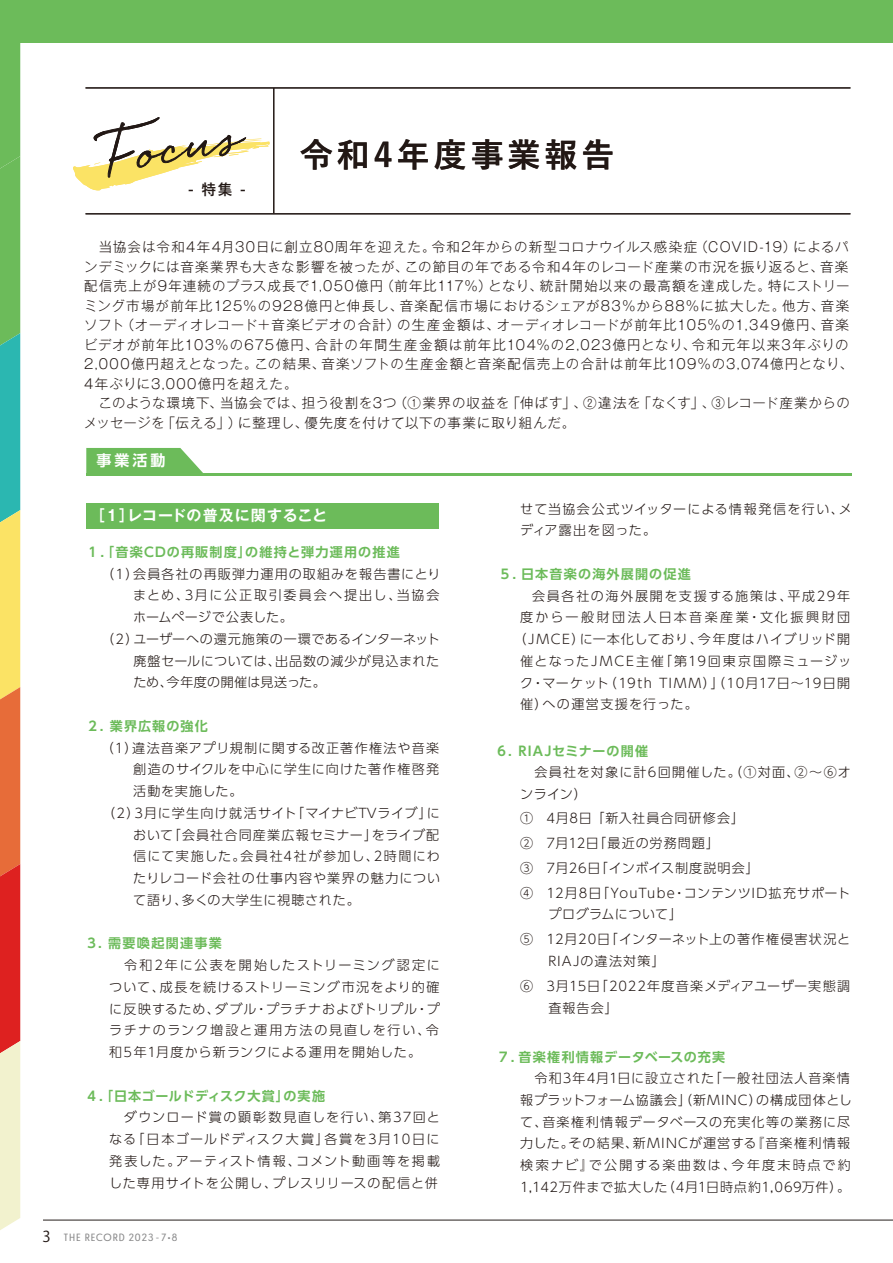
<style>
.page{position:relative;width:893px;height:1263px;background:#fff}
.page>*{position:absolute;margin:0;border:0;box-sizing:border-box;transform-origin:0 0}
.t1{font:700 33px "Yu Go";letter-spacing:.12em;color:#221815}
.t2{font:700 15px "Gothic MB101 Pr 5 De";letter-spacing:.045em;color:#fff}
.t3{font:700 15px "Yu Go";color:#221815}
.t4{font:700 15px "UD Shin Go Pro De";color:#fff}
.t5{font:300 13.5px/19.5px "Gothic MB101 Pr 5";letter-spacing:.07em;color:#221815}
.t6{font:300 13.05px/21.8px "UD Shin Go Pro";letter-spacing:.08em;color:#221815}
.t7{font:700 13.05px "UD Shin Go Pro De";letter-spacing:.09em;color:#6cbb5a}
.t8{font:300 13.05px "UD Shin Go Pro";letter-spacing:.055em;color:#221815}
.t9{font:300 13.05px/24.8px "UD Shin Go Pro";letter-spacing:.045em;color:#221815}
.t10{font:300 13.05px "UD Shin Go Pro";letter-spacing:.105em;color:#221815}
.t11{font:300 13.05px "UD Shin Go Pro";letter-spacing:.025em;color:#221815}
.t12{font:300 13.05px "UD Shin Go Pro";letter-spacing:.11em;color:#221815}
.t13{font:300 13.05px "UD Shin Go Pro";letter-spacing:.04em;color:#221815}
.t14{font:300 13.05px "UD Shin Go Pro";letter-spacing:.12em;color:#221815}
.t15{font:300 13.05px "UD Shin Go Pro";letter-spacing:.145em;color:#221815}
.t16{font:300 13.05px "UD Shin Go Pro";letter-spacing:.185em;color:#221815}
.t17{font:700 13.05px "UD Shin Go Pro De";letter-spacing:.035em;color:#6cbb5a}
.t18{font:700 13.05px "UD Shin Go Pro De";letter-spacing:.07em;color:#6cbb5a}
.t19{font:300 13.05px "UD Shin Go Pro";letter-spacing:.02em;color:#221815}
.t20{font:300 13.05px "UD Shin Go Pro";color:#221815}
.t21{font:10.5px "Le Havre";letter-spacing:.095em;color:#89898a}
.s1{font-family:"Koz Go Pr 6 N";font-size:15px;color:#221815}
</style>
<div class="page">
<hr style="left:43px;top:1220px;width:850px;height:1px;background:#251e1b">
<hr style="left:86px;top:213px;width:764px;height:1px;background:#221815">
<hr style="left:273px;top:88px;width:1px;height:125px;background:#221815">
<hr style="left:86px;top:87px;width:764px;height:1px;background:#221815">
<svg style="left:73px;top:117px;width:197px;height:74px"></svg>
<div style="left:86px;top:503px;width:353px;height:25px;background:#6cbb5a"></div>
<svg style="left:86px;top:448px;width:117px;height:25px;background:#7ac16a"></svg>
<hr style="left:86px;top:473px;width:766px;height:2px;background:#6cbb5a">
<div style="left:0;top:0;width:893px;height:43px;background:#6cbb5a"></div>
<svg style="left:0;top:43px;width:20px;height:1187px;background:#afa66d"></svg>
<p class="t3" style="left:188px;top:181px;width:60px">- 特集 -</p>
<h1 class="t1" style="left:300px;top:136px;width:316px">令和4年度事業報告</h1>
<p class="t5" style="left:84px;top:236px;width:770px">　当協会は令和4年4月30日に創立80周年を迎えた。令和2年からの新型コロナウイルス感染症（COVID-19）によるパンデミックには音楽業界も大きな影響を被ったが、この節目の年である令和4年のレコード産業の市況を振り返ると、音楽配信売上が9年連続のプラス成長で1,050億円（前年比117%）となり、統計開始以来の最高額を達成した。特にストリーミング市場が前年比125％の928億円と伸長し、音楽配信市場におけるシェアが83％から88％に拡大した。他方、音楽ソフト（オーディオレコード＋音楽ビデオの合計）の生産金額は、オーディオレコードが前年比105%の1,349億円、音楽ビデオが前年比103％の675億円、合計の年間生産金額は前年比104％の2,023億円となり、令和元年以来3年ぶりの2,000億円超えとなった。この結果、音楽ソフトの生産金額と音楽配信売上の合計は前年比109％の3,074億円となり、4年ぶりに3,000億円を超えた。<br>　このような環境下、当協会では、担う役割を3つ（①業界の収益を「伸ばす」、②違法を「なくす」、③レコード産業からのメッセージを「伝える」）に整理し、優先度を付けて以下の事業に取り組んだ。</p>
<p class="t4" style="left:96px;top:448px;width:70px">事業活動</p>
<p class="t2" style="left:90px;top:503px;width:238px">［１］レコードの普及に関すること</p>
<p class="t6" style="left:520px;top:497px;width:333px">せて当協会公式ツイッターによる情報発信を行い、メディア露出を図った。</p>
<p class="t7" style="left:499px;top:563px;width:194px">５．日本音楽の海外展開の促進</p>
<p class="t14" style="left:532px;top:585px;width:320px">会員各社の海外展開を支援する施策は、平成29年</p>
<p class="t16" style="left:520px;top:607px;width:332px">度から一般財団法人日本音楽産業・文化振興財団</p>
<p class="t6" style="left:514px;top:628px;width:338px">（JMCE）に一本化しており、今年度はハイブリッド開</p>
<p class="t12" style="left:520px;top:650px;width:333px">催となったJMCE主催「第19回東京国際ミュージッ</p>
<p class="t6" style="left:520px;top:671px;width:332px">ク・マーケット（19th TIMM）」（10月17日～19日開</p>
<p class="t10" style="left:520px;top:694px;width:179px">催）への運営支援を行った。</p>
<p class="t7" style="left:495px;top:740px;width:154px">６. RIAJセミナーの開催</p>
<p class="t6" style="left:520px;top:761px;width:332px">　会員社を対象に計6回開催した。（①対面、②～⑥オンライン）</p>
<p class="t6" style="left:520px;top:806px;width:332px;line-height:24.8px">① 4月8日 「新入社員合同研修会」<br>② 7月12日「最近の労務問題」<br>③ 7月26日「インボイス制度説明会」<br>④ 12月8日「YouTube・コンテンツID拡充サポート</p>
<p class="t9" style="left:520px;top:902px;width:332px">　　プログラムについて」<br>⑤ 12月20日「インターネット上の著作権侵害状況と</p>
<p class="t6" style="left:520px;top:948px;width:331px;line-height:24.8px">　　RIAJの違法対策」<br>⑥ 3月15日「2022年度音楽メディアユーザー実態調</p>
<p class="t6" style="left:520px;top:996px;width:99px">　　査報告会」</p>
<p class="t18" style="left:497px;top:1046px;width:230px">７．音楽権利情報データベースの充実</p>
<p class="t6" style="left:520px;top:1067px;width:333px">　令和3年4月1日に設立された「一般社団法人音楽情報プラットフォーム協議会」（新MINC）の構成団体として、音楽権利情報データベースの充実化等の業務に尽力した。その結果、新MINCが運営する『音楽権利情報検索ナビ』で公開する楽曲数は、今年度末時点で約<br>1,142万件まで拡大した（4月1日時点約1,069万件）。</p>
<p class="t7" style="left:86px;top:541px;width:315px">１．「音楽CDの再販制度」の維持と弾力運用の推進</p>
<p class="t6" style="left:101px;top:562px;width:341px">（1）会員各社の再販弾力運用の取組みを報告書にとり</p>
<p class="t15" style="left:133px;top:585px;width:308px">まとめ、3月に公正取引委員会へ提出し、当協会</p>
<p class="t20" style="left:133px;top:606px;width:161px">ホームページで公表した。</p>
<p class="t11" style="left:101px;top:628px;width:340px">（2）ユーザーへの還元施策の一環であるインターネット</p>
<p class="t13" style="left:133px;top:650px;width:307px">廃盤セールについては、出品数の減少が見込まれた</p>
<p class="t19" style="left:134px;top:672px;width:194px">ため、今年度の開催は見送った。</p>
<p class="t7" style="left:86px;top:715px;width:123px">２. 業界広報の強化</p>
<p class="t6" style="left:101px;top:736px;width:340px">（1）違法音楽アプリ規制に関する改正著作権法や音楽</p>
<p class="t6" style="left:133px;top:758px;width:307px">創造のサイクルを中心に学生に向けた著作権啓発</p>
<p class="t8" style="left:133px;top:781px;width:111px">活動を実施した。</p>
<p class="t8" style="left:102px;top:802px;width:339px">（2）3月に学生向け就活サイト「マイナビTVライブ」に</p>
<p class="t6" style="left:133px;top:823px;width:307px">おいて「会員社合同産業広報セミナー」をライブ配</p>
<p class="t10" style="left:133px;top:846px;width:308px">信にて実施した。会員社4社が参加し、2時間にわ</p>
<p class="t6" style="left:133px;top:867px;width:309px">たりレコード会社の仕事内容や業界の魅力につい</p>
<p class="t8" style="left:133px;top:889px;width:228px">て語り、多くの大学生に視聴された。</p>
<p class="t7" style="left:85px;top:933px;width:138px">３. 需要喚起関連事業</p>
<p class="t6" style="left:109px;top:954px;width:332px;text-align:justify">　令和2年に公表を開始したストリーミング認定について、成長を続けるストリーミング市況をより的確に反映するため、ダブル・プラチナおよびトリプル・プラチナのランク増設と運用方法の見直しを行い、令和5年1月度から新ランクによる運用を開始した。</p>
<p class="t17" style="left:85px;top:1085px;width:241px">４．「日本ゴールドディスク大賞」の実施</p>
<p class="t6" style="left:109px;top:1106px;width:332px;text-align:justify">　ダウンロード賞の顕彰数見直しを行い、第37回となる「日本ゴールドディスク大賞」各賞を3月10日に発表した。アーティスト情報、コメント動画等を掲載した専用サイトを公開し、プレスリリースの配信と併</p>
<p class="t21" style="left:43px;top:1231px;width:136px"><span class="s1">3</span> THE RECORD 2023 - 7•8</p>
</div>
